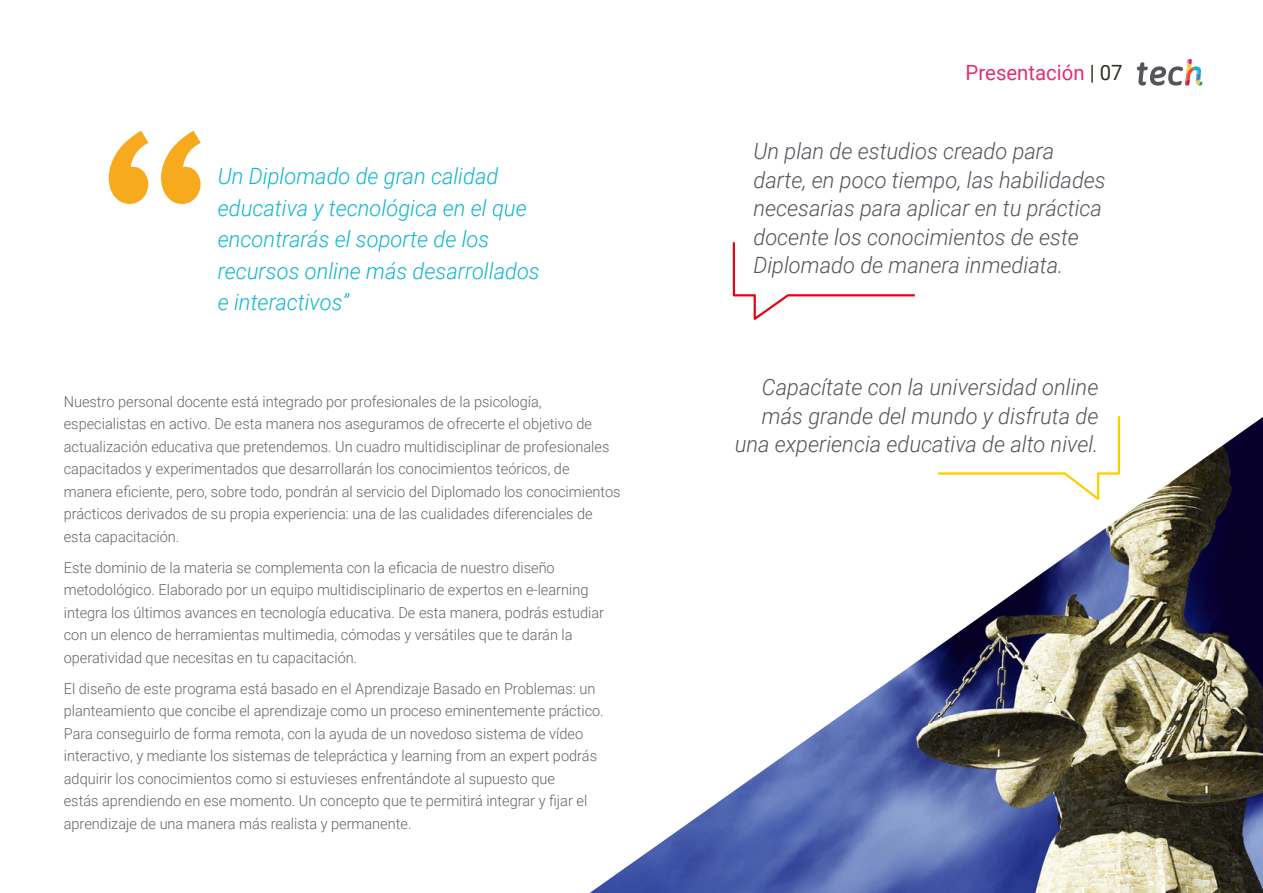
<style>
.page{position:relative;width:1263px;height:893px;background:#fff}
.page>*{position:absolute;margin:0;border:0;box-sizing:border-box;transform-origin:0 0}
.t1{font:italic 300 22.5px/28.5px "Roboto";color:#52555b;text-align:right}
.t2{font:italic 300 22.5px/31.5px "Roboto";color:#0fb6cf}
.t3{font:21px "Roboto";color:#df3174}
.t4{font:300 15px/22.5px "Roboto";color:#61646a}
.s1{color:#312e20}
</style>
<div class="page">
<svg style="left:109px;top:131px;width:92px;height:73px"></svg>
<img style="left:590px;top:417px;width:673px;height:476px">
<svg style="left:936px;top:416px;width:185px;height:87px"></svg>
<svg style="left:732px;top:242px;width:183px;height:78px"></svg>
<svg style="left:1137px;top:59px;width:65px;height:27px"></svg>
<h1 class="t2" style="left:218px;top:160px;width:323px">Un Diplomado de gran calidad educativa y tecnológica en el que encontrarás el soporte de los recursos online más desarrollados e interactivos”</h1>
<p class="t4" style="left:64px;top:390px;width:558px">Nuestro personal docente está integrado por profesionales de la psicología, especialistas en activo. De esta manera nos aseguramos de ofrecerte el objetivo de actualización educativa que pretendemos. Un cuadro multidisciplinar de profesionales capacitados y experimentados que desarrollarán los conocimientos teóricos, de manera eficiente, pero, sobre todo, pondrán al servicio del Diplomado los conocimientos prácticos derivados de su propia experiencia: una de las cualidades diferenciales de esta capacitación.</p>
<p class="t4" style="left:64px;top:556px;width:542px">Este dominio de la materia se complementa con la eficacia de nuestro diseño metodológico. Elaborado por un equipo multidisciplinario de expertos en e-learning integra los últimos avances en tecnología educativa. De esta manera, podrás estudiar con un elenco de herramientas multimedia, cómodas y versátiles que te darán la operatividad que necesitas en tu capacitación.</p>
<p class="t4" style="left:64px;top:677px;width:541px">El diseño de este programa está basado en el Aprendizaje Basado en Problemas: un planteamiento que concibe el aprendizaje como un proceso eminentemente práctico.<br>Para conseguirlo de forma remota, con la ayuda de un novedoso sistema de vídeo interactivo, y mediante los sistemas de telepráctica y learning from an expert podrás adquirir los conocimientos como si estuvieses enfrentándote al supuesto que<br>estás aprendiendo en ese momento. Un concepto que te permitirá integrar y fijar el aprendizaje de una manera más realista y permanente.</p>
<h2 class="t3" style="left:966px;top:57px;width:159px">Presentación <span class="s1">| 07</span></h2>
<h1 class="t1" style="left:753px;top:136px;width:354px;text-align:left">Un plan de estudios creado para darte, en poco tiempo, las habilidades necesarias para aplicar en tu práctica docente los conocimientos de este Diplomado de manera inmediata.</h1>
<h1 class="t1" style="left:735px;top:372px;width:365px">Capacítate con la universidad online más grande del mundo y disfruta de una experiencia educativa de alto nivel.</h1>
</div>
